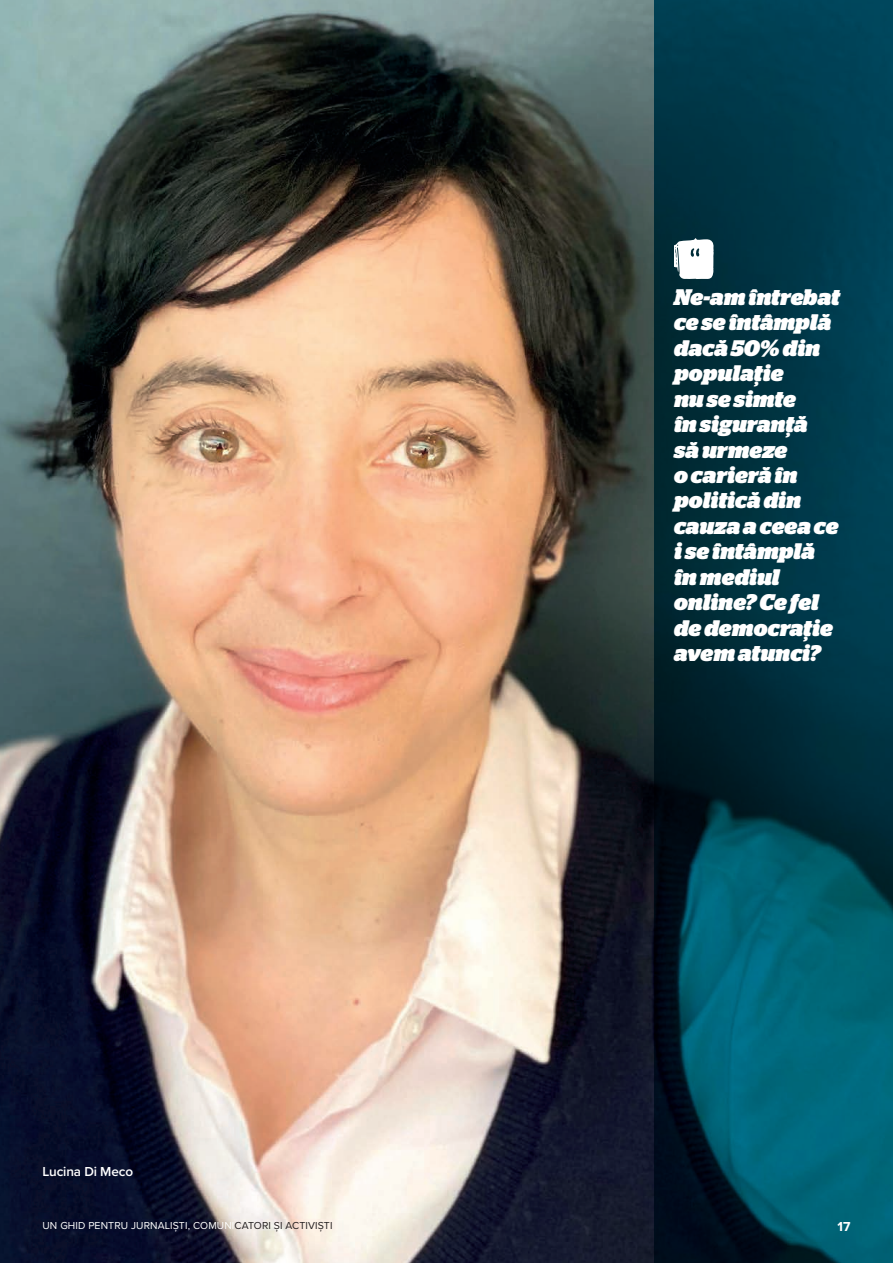
<style>
.page{position:relative;width:893px;height:1263px;background:#fff}
.page>*{position:absolute;margin:0;border:0;box-sizing:border-box;transform-origin:0 0}
.t1{font:italic 900 22.5px/25.5px "Stag";color:#fff}
.t2{font:600 13.5px "Proxima Nova";letter-spacing:-.01em;color:#fff}
.t3{font:700 13.5px "Proxima Nova";color:#fff}
.t4{font:10.5px "Proxima Nova";letter-spacing:.01em;color:#fff}
.s1{color:#231f20}
</style>
<div class="page">
<img style="left:0;top:0;width:655px;height:1263px">
<svg style="left:655px;top:0;width:238px;height:1263px;background:#003d4c"></svg>
<svg style="left:674px;top:237px;width:40px;height:42px"></svg>
<p class="t2" style="left:43px;top:1161px;width:92px">Lucina Di Meco</p>
<p class="t1" style="left:674px;top:284px;width:167px">Ne-am întrebat ce se întâmplă dacă 50% din populaţie<br>nu se simte<br>în siguranţă<br>să urmeze<br>o carieră în politică din cauza a ceea ce i se întâmplă în mediul online? Ce fel de democraţie avem atunci?</p>
<p class="t4" style="left:43px;top:1217px;width:292px">UN GHID PENTRU JURNALIȘTI, COMUNI<span class="s1">CATORI ȘI ACTIVIȘTI</span></p>
<p class="t3" style="left:837px;top:1216px;width:14px">17</p>
</div>
